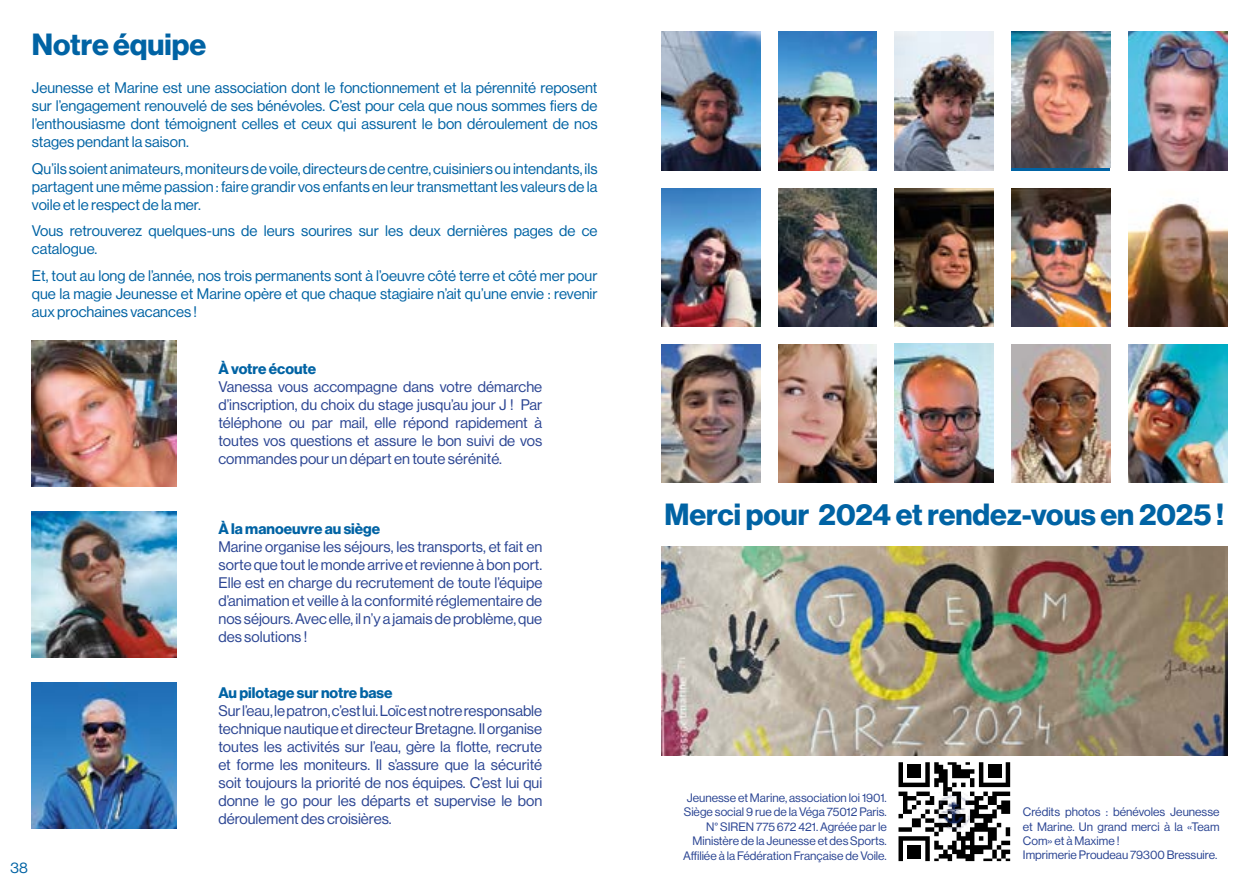
<style>
.page{position:relative;width:1259px;height:893px;background:#fff}
.page>*{position:absolute;margin:0;border:0;box-sizing:border-box;transform-origin:0 0}
.t1{font:30px "N Haas Grotesk DS Pro 75 Bd";color:#0063a4}
.t2{font:15px/18px "N Haas Grotesk DS Pro 55 Rg";color:#2b4593;text-align:justify}
.t3{font:15px/18px "N Haas Grotesk DS Pro 55 Rg";color:#0063a4;text-align:justify}
.t4{font:15px "N Haas Grotesk DS Pro 75 Bd";color:#0063a4}
.t5{font:12px/14.4px "N Haas Grotesk DS Pro 55 Rg";color:#2b4593;text-align:right}
</style>
<div class="page">
<img style="left:32px;top:341px;width:144px;height:145px">
<img style="left:32px;top:511px;width:144px;height:146px">
<img style="left:32px;top:682px;width:144px;height:146px">
<img style="left:661px;top:32px;width:99px;height:139px">
<img style="left:778px;top:32px;width:99px;height:139px">
<img style="left:895px;top:32px;width:98px;height:138px">
<div style="left:1011px;top:32px;width:99px;height:139px;background:linear-gradient(to right,#0063a4,#0063a4)"></div>
<img style="left:1011px;top:32px;width:99px;height:135px">
<img style="left:1128px;top:32px;width:99px;height:139px">
<img style="left:661px;top:188px;width:99px;height:139px">
<img style="left:778px;top:188px;width:99px;height:139px">
<img style="left:895px;top:188px;width:98px;height:139px">
<img style="left:1011px;top:188px;width:99px;height:139px">
<img style="left:1128px;top:201px;width:99px;height:126px">
<img style="left:661px;top:344px;width:99px;height:139px">
<img style="left:778px;top:344px;width:99px;height:138px">
<img style="left:1011px;top:344px;width:99px;height:139px">
<img style="left:1128px;top:344px;width:99px;height:139px">
<img style="left:895px;top:344px;width:98px;height:138px">
<img style="left:661px;top:546px;width:566px;height:210px">
<svg style="left:898px;top:762px;width:112px;height:99px"></svg>
<img style="left:935px;top:792px;width:39px;height:39px">
<h1 class="t1" style="left:32px;top:27px;width:176px">Notre équipe</h1>
<p class="t3" style="left:32px;top:79px;width:567px">Jeunesse et Marine est une association dont le fonctionnement et la pérennité reposent sur l’engagement renouvelé de ses bénévoles. C’est pour cela que nous sommes fiers de l’enthousiasme dont témoignent celles et ceux qui assurent le bon déroulement de nos stages pendant la saison.</p>
<p class="t3" style="left:32px;top:160px;width:567px">Qu’ils soient animateurs, moniteurs de voile, directeurs de centre, cuisiniers ou intendants, ils partagent une même passion : faire grandir vos enfants en leur transmettant les valeurs de la voile et le respect de la mer.</p>
<p class="t3" style="left:32px;top:222px;width:567px">Vous retrouverez quelques-uns de leurs sourires sur les deux dernières pages de ce catalogue.</p>
<p class="t3" style="left:32px;top:267px;width:567px">Et, tout au long de l’année, nos trois permanents sont à l’oeuvre côté terre et côté mer pour que la magie Jeunesse et Marine opère et que chaque stagiaire n’ait qu’une envie : revenir aux prochaines vacances !</p>
<p class="t4" style="left:218px;top:360px;width:99px">À votre écoute</p>
<p class="t2" style="left:218px;top:378px;width:325px">Vanessa vous accompagne dans votre démarche d’inscription, du choix du stage jusqu’au jour J ! Par téléphone ou par mail, elle répond rapidement à toutes vos questions et assure le bon suivi de vos commandes pour un départ en toute sérénité.</p>
<p class="t4" style="left:218px;top:520px;width:163px">À la manoeuvre au siège</p>
<p class="t2" style="left:218px;top:538px;width:325px">Marine organise les séjours, les transports, et fait en sorte que tout le monde arrive et revienne à bon port.<br>Elle est en charge du recrutement de toute l’équipe d’animation et veille à la conformité réglementaire de nos séjours. Avec elle, il n’y a jamais de problème, que des solutions !</p>
<p class="t3" style="left:11px;top:858px;width:19px">38</p>
<p class="t4" style="left:218px;top:684px;width:176px">Au pilotage sur notre base</p>
<p class="t2" style="left:218px;top:702px;width:325px">Sur l’eau, le patron, c’est lui. Loïc est notre responsable technique nautique et directeur Bretagne. Il organise toutes les activités sur l’eau, gère la flotte, recrute et forme les moniteurs. Il s’assure que la sécurité soit toujours la priorité de nos équipes. C’est lui qui donne le go pour les départs et supervise le bon déroulement des croisières.</p>
<h1 class="t1" style="left:664px;top:497px;width:561px">Merci pour 2024 et rendez-vous en 2025 !</h1>
<p class="t5" style="left:683px;top:791px;width:205px">Jeunesse et Marine, association loi 1901.<br>Siège social 9 rue de la Véga 75012 Paris.<br>N° SIREN 775 672 421. Agréée par le Ministère de la Jeunesse et des Sports.<br>Affiliée à la Fédération Française de Voile.</p>
<p class="t5" style="left:1023px;top:805px;width:198px;text-align:left">Crédits photos : bénévoles Jeunesse et Marine. Un grand merci à la «Team<br>Com» et à Maxime !<br>Imprimerie Proudeau 79300 Bressuire.</p>
</div>
